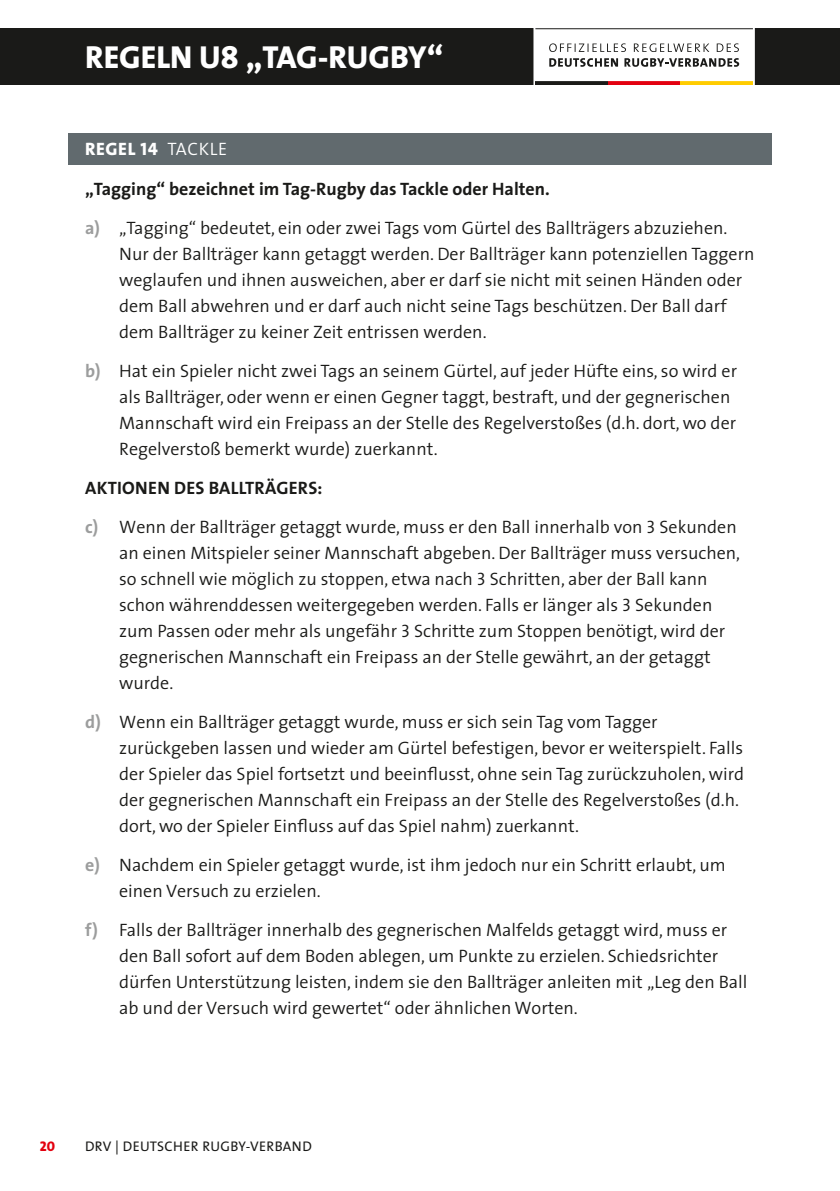
<style>
.page{position:relative;width:840px;height:1191px;background:#fff}
.page>*{position:absolute;margin:0;border:0;box-sizing:border-box;transform-origin:0 0}
.t1{font:32px "The Sans Extra Bold Caps";color:#fff}
.t2{font:300 18px/26px "The Sans";color:#1a1a18}
.t3{font:18px "The Sans Extra Bold Caps";letter-spacing:.035em;color:#fff}
.t4{font:14px "The Sans Regular Caps";letter-spacing:.025em;color:#1a1a18}
.t5{font:14px "The Sans Extra Bold Caps";color:#e3000f}
.s1{font-family:"The Sans Semi Light Caps"}
.s2{font-weight:700}
.s3{font-weight:700;color:#9c9d9d}
.s4{font-family:"The Sans Semi Light Caps";font-weight:400}
</style>
<div class="page">
<div style="left:0;top:28px;width:839px;height:57px;background:#1a1a18"></div>
<div style="left:534px;top:28px;width:219px;height:52px;background:#fff"></div>
<hr style="left:533px;top:27px;width:2px;height:59px;background:#fff">
<hr style="left:752px;top:27px;width:2px;height:59px;background:#fff">
<svg style="left:607px;top:81px;width:73px;height:4px"></svg>
<svg style="left:680px;top:81px;width:72px;height:4px"></svg>
<svg style="left:535px;top:81px;width:72px;height:1px"></svg>
<hr style="left:534px;top:79px;width:219px;height:2px;background:#fff">
<hr style="left:535px;top:28px;width:217px;height:1px;background:#1a1a18">
<svg style="left:549px;top:43px;width:189px;height:9px"></svg>
<svg style="left:549px;top:58px;width:189px;height:9px"></svg>
<div style="left:68px;top:133px;width:703px;height:32px;background:#616a6e"></div>
<h1 class="t1" style="left:85px;top:30px;width:37px">REGELN</h1>
<h1 class="t1" style="left:199px;top:30px;width:168px">U8 „TAG-RUGBY</h1>
<h1 class="t1" style="left:426px;top:30px;width:18px">“</h1>
<p class="t3" style="left:85px;top:134px;width:143px">REGEL 14 <span class="s1">TACKLE</span></p>
<p class="t2" style="left:85px;top:169px;width:643px;line-height:39px"><span class="s2">„Tagging“ bezeichnet im Tag-Rugby das Tackle oder Halten.<br></span><span class="s3">a)</span> „Tagging“ bedeutet, ein oder zwei Tags vom Gürtel des Ballträgers abzuziehen.</p>
<p class="t2" style="left:119px;top:240px;width:636px">Nur der Ballträger kann getaggt werden. Der Ballträger kann potenziellen Taggern weglaufen und ihnen ausweichen, aber er darf sie nicht mit seinen Händen oder dem Ball abwehren und er darf auch nicht seine Tags beschützen. Der Ball darf dem Ballträger zu keiner Zeit entrissen werden.</p>
<p class="t2" style="left:119px;top:357px;width:619px;text-indent:-34px"><span class="s3">b)</span> Hat ein Spieler nicht zwei Tags an seinem Gürtel, auf jeder Hüfte eins, so wird er als Ballträger, oder wenn er einen Gegner taggt, bestraft, und der gegnerischen Mannschaft wird ein Freipass an der Stelle des Regelverstoßes (d.h. dort, wo der Regelverstoß bemerkt wurde) zuerkannt.</p>
<p class="t2" style="left:85px;top:468px;width:652px;line-height:39px"><span class="s2">AKTIONEN DES BALLTRÄGERS:<br></span><span class="s3">c)</span> Wenn der Ballträger getaggt wurde, muss er den Ball innerhalb von <span class="s4">3</span> Sekunden</p>
<p class="t2" style="left:119px;top:539px;width:622px">an einen Mitspieler seiner Mannschaft abgeben. Der Ballträger muss versuchen, so schnell wie möglich zu stoppen, etwa nach <span class="s4">3</span> Schritten, aber der Ball kann schon währenddessen weitergegeben werden. Falls er länger als <span class="s4">3</span> Sekunden zum Passen oder mehr als ungefähr <span class="s4">3</span> Schritte zum Stoppen benötigt, wird der gegnerischen Mannschaft ein Freipass an der Stelle gewährt, an der getaggt wurde.</p>
<p class="t2" style="left:119px;top:708px;width:626px;text-indent:-34px"><span class="s3">d)</span> Wenn ein Ballträger getaggt wurde, muss er sich sein Tag vom Tagger zurückgeben lassen und wieder am Gürtel befestigen, bevor er weiterspielt. Falls der Spieler das Spiel fortsetzt und beeinflusst, ohne sein Tag zurückzuholen, wird der gegnerischen Mannschaft ein Freipass an der Stelle des Regelverstoßes (d.h. dort, wo der Spieler Einfluss auf das Spiel nahm) zuerkannt.</p>
<p class="t2" style="left:119px;top:851px;width:608px;text-indent:-34px"><span class="s3">e)</span> Nachdem ein Spieler getaggt wurde, ist ihm jedoch nur ein Schritt erlaubt, um einen Versuch zu erzielen.</p>
<p class="t2" style="left:119px;top:916px;width:629px;text-indent:-34px"><span class="s3">f)</span> Falls der Ballträger innerhalb des gegnerischen Malfelds getaggt wird, muss er den Ball sofort auf dem Boden ablegen, um Punkte zu erzielen. Schiedsrichter dürfen Unterstützung leisten, indem sie den Ballträger anleiten mit „Leg den Ball ab und der Versuch wird gewertet“ oder ähnlichen Worten.</p>
<p class="t5" style="left:40px;top:1134px;width:17px">20</p>
<p class="t4" style="left:85px;top:1138px;width:228px">DRV | DEUTSCHER RUGBY-VERBAND</p>
</div>
